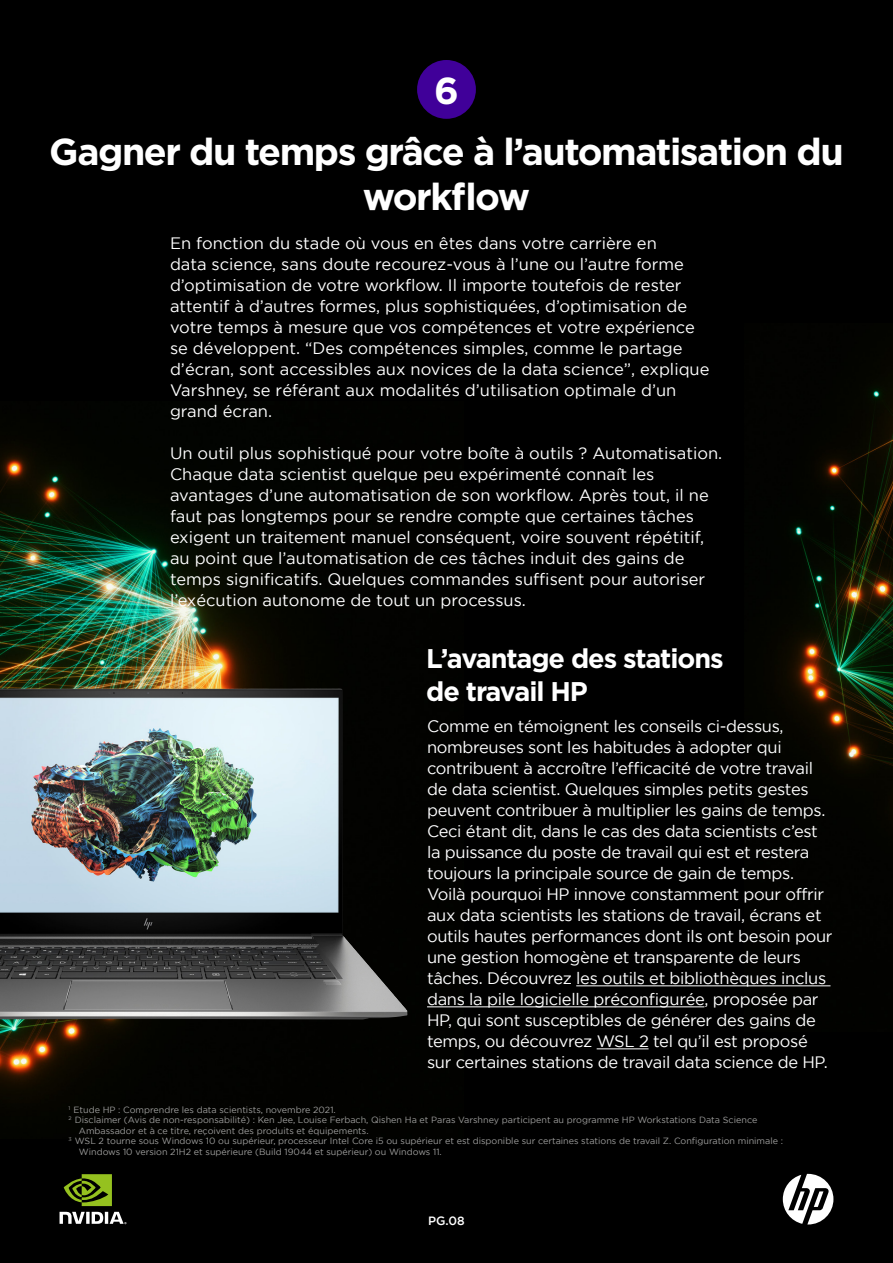
<style>
.page{position:relative;width:893px;height:1263px;background:#000}
.page>*{position:absolute;margin:0;border:0;box-sizing:border-box;transform-origin:0 0}
.t1{font:700 37.5px/45px "Gotham";letter-spacing:-.04em;color:#fff;text-align:center}
.t2{font:700 27px/32.4px "Gotham";letter-spacing:-.04em;color:#fff}
.t3{font:16.5px/21px "Gotham";letter-spacing:-.015em;color:#fff}
.t4{font:500 12px "Gotham";color:#fff}
.t5{font:9px "Gotham";color:#9d9d9c}
</style>
<div class="page">
<img style="left:744px;top:386px;width:149px;height:601px">
<img style="left:0;top:444px;width:463px;height:658px">
<hr style="left:576px;top:985px;width:254px;height:1px;background:#fff">
<hr style="left:427px;top:1006px;width:277px;height:1px;background:#fff">
<hr style="left:597px;top:1048px;width:52px;height:1px;background:#fff">
<img style="left:0;top:688px;width:408px;height:331px">
<div style="left:417px;top:60px;width:59px;height:59px;background:#400099;border-radius:50%"></div>
<svg style="left:783px;top:1174px;width:50px;height:50px"></svg>
<svg style="left:60px;top:1212px;width:66px;height:12px"></svg>
<svg style="left:64px;top:1174px;width:48px;height:32px"></svg>
<h1 class="t1" style="left:434px;top:67px;width:26px">6</h1>
<h1 class="t1" style="left:49px;top:129px;width:796px">Gagner du temps grâce à l’automatisation du workflow</h1>
<p class="t3" style="left:170px;top:232px;width:541px">En fonction du stade où vous en êtes dans votre carrière en<br>data science, sans doute recourez-vous à l’une ou l’autre forme d’optimisation de votre workflow. Il importe toutefois de rester attentif à d’autres formes, plus sophistiquées, d’optimisation de votre temps à mesure que vos compétences et votre expérience se développent. “Des compétences simples, comme le partage d’écran, sont accessibles aux novices de la data science”, explique Varshney, se référant aux modalités d’utilisation optimale d’un grand écran.</p>
<p class="t3" style="left:170px;top:442px;width:554px">Un outil plus sophistiqué pour votre boîte à outils ? Automatisation.<br>Chaque data scientist quelque peu expérimenté connaît les avantages d’une automatisation de son workflow. Après tout, il ne faut pas longtemps pour se rendre compte que certaines tâches exigent un traitement manuel conséquent, voire souvent répétitif, au point que l’automatisation de ces tâches induit des gains de temps significatifs. Quelques commandes suffisent pour autoriser l’exécution autonome de tout un processus.</p>
<h2 class="t2" style="left:426px;top:642px;width:299px">L’avantage des stations de travail HP</h2>
<p class="t3" style="left:427px;top:715px;width:407px">Comme en témoignent les conseils ci-dessus, nombreuses sont les habitudes à adopter qui contribuent à accroître l’efficacité de votre travail de data scientist. Quelques simples petits gestes peuvent contribuer à multiplier les gains de temps.<br>Ceci étant dit, dans le cas des data scientists c’est la puissance du poste de travail qui est et restera toujours la principale source de gain de temps.<br>Voilà pourquoi HP innove constamment pour offrir aux data scientists les stations de travail, écrans et outils hautes performances dont ils ont besoin pour une gestion homogène et transparente de leurs tâches. Découvrez les outils et bibliothèques inclus dans la pile logicielle préconfigurée, proposée par HP, qui sont susceptibles de générer des gains de temps, ou découvrez WSL 2 tel qu’il est proposé sur certaines stations de travail data science de HP.</p>
<p class="t5" style="left:68px;top:1104px;width:269px"><sup>1</sup> Etude HP : Comprendre les data scientists, novembre 2021.</p>
<p class="t5" style="left:68px;top:1115px;width:690px"><sup>2</sup> Disclaimer (Avis de non-responsabilité) : Ken Jee, Louise Ferbach, Qishen Ha et Paras Varshney participent au programme HP Workstations Data Science</p>
<p class="t5" style="left:79px;top:1125px;width:291px">Ambassador et à ce titre, reçoivent des produits et équipements.</p>
<p class="t5" style="left:68px;top:1136px;width:716px"><sup>3</sup> WSL 2 tourne sous Windows 10 ou supérieur, processeur Intel Core i5 ou supérieur et est disponible sur certaines stations de travail Z. Configuration minimale :</p>
<p class="t5" style="left:79px;top:1146px;width:364px">Windows 10 version 21H2 et supérieure (Build 19044 et supérieur) ou Windows 11.</p>
<p class="t4" style="left:428px;top:1213px;width:38px">PG.08</p>
</div>
